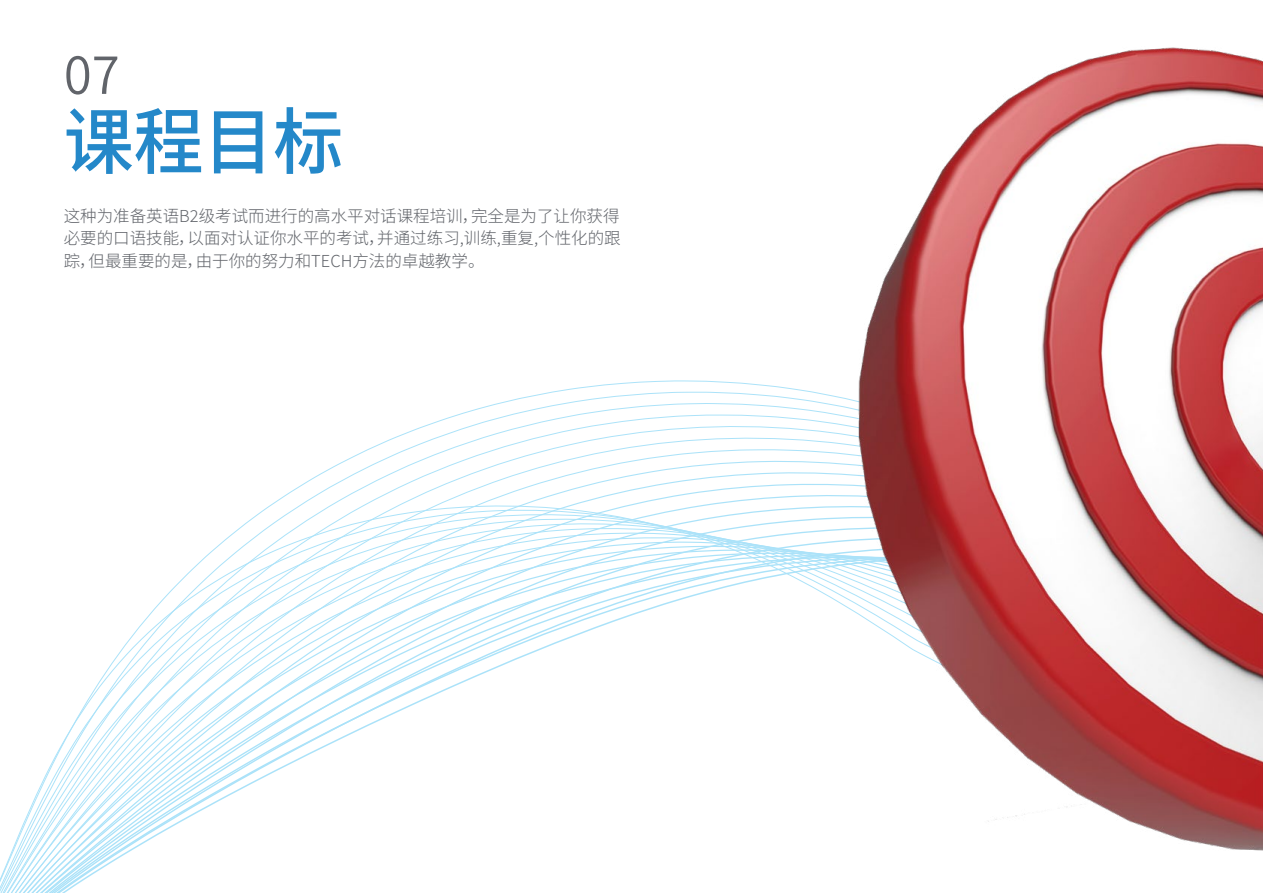
<style>
.page{position:relative;width:1263px;height:893px;background:#fff}
.page>*{position:absolute;margin:0;border:0;box-sizing:border-box;transform-origin:0 0}
.t1{font:500 72px "Source Han Sans CN";color:#2488c9}
.t2{font:52.5px "Source Han Sans CN";color:#61646a}
.t3{font:300 16.5px/22.5px "Source Han Sans CN";color:#61646a;text-align:justify}
</style>
<div class="page">
<svg style="left:0;top:380px;width:776px;height:513px"></svg>
<img style="left:776px;top:47px;width:487px;height:804px">
<h2 class="t2" style="left:64px;top:45px;width:57px">07</h2>
<h1 class="t1" style="left:64px;top:101px;width:281px">课程目标</h1>
<p class="t3" style="left:64px;top:205px;width:558px">这种为准备英语B2级考试而进行的高水平对话课程培训，完全是为了让你获得必要的口语技能，以面对认证你水平的考试，并通过练习,训练,重复,个性化的跟踪，但最重要的是，由于你的努力和TECH方法的卓越教学。</p>
</div>
